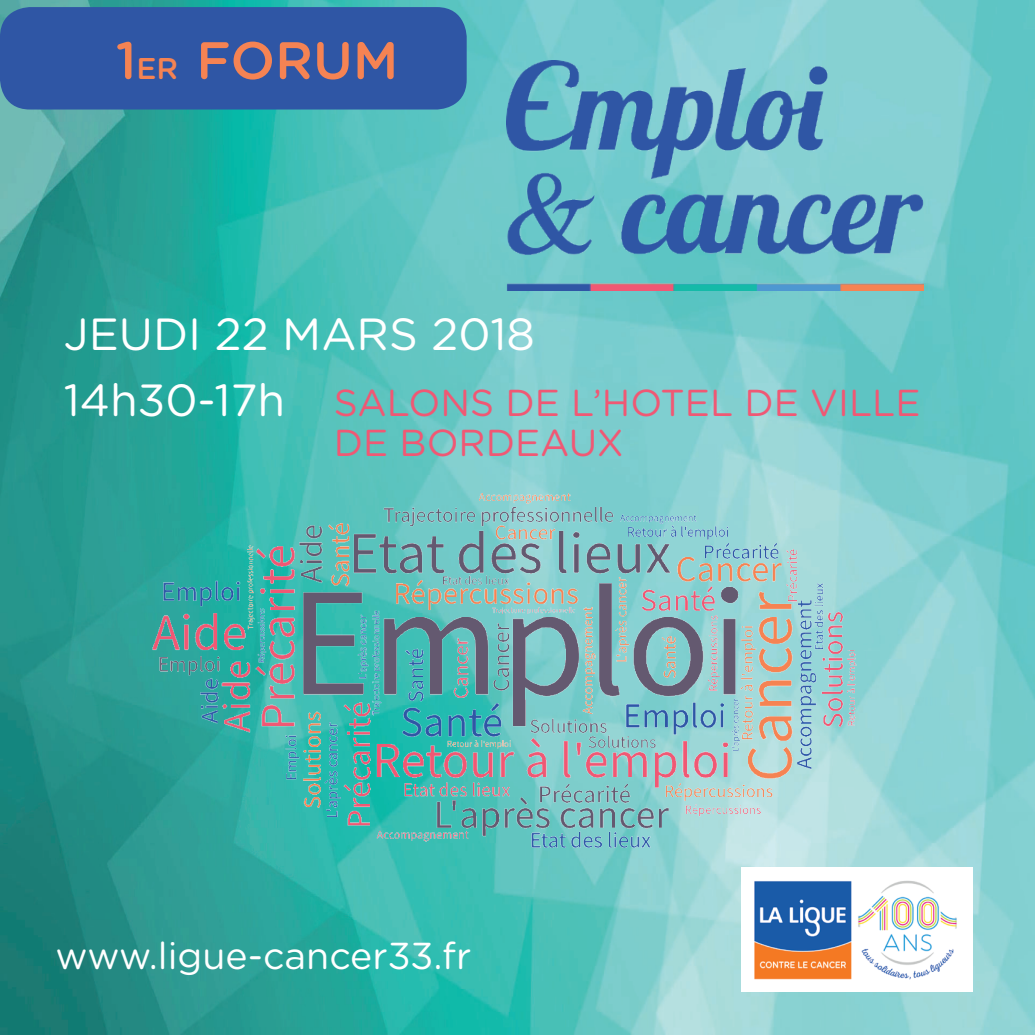
<style>
.page{position:relative;width:1035px;height:1035px;background:#fff}
.page>*{position:absolute;margin:0;border:0;box-sizing:border-box;transform-origin:0 0}
.t1{font:500 52.5px "Gotham Rounded";color:#f58353}
.t2{font:45px "Gotham Rounded";color:#fff}
.t3{font:37.5px/40px "Gotham Rounded";color:#f05874}
.t4{font:37.5px "Gotham Rounded";color:#fff}
.s1{font-size:30px}
.s2{font-size:45px;color:#fff}
</style>
<div class="page">
<img style="left:0;top:0;width:1035px;height:1035px">
<img style="left:506px;top:60px;width:417px;height:231px">
<div style="left:0;top:7px;width:467px;height:102px;background:#2f56a5;border-radius:30px"></div>
<img style="left:118px;top:480px;width:768px;height:383px">
<img style="left:741px;top:868px;width:231px;height:123px">
<h1 class="t1" style="left:116px;top:23px;width:284px">1<span class="s1">ER</span> FORUM</h1>
<p class="t2" style="left:64px;top:303px;width:472px">JEUDI 22 MARS 2018</p>
<p class="t3" style="left:334px;top:381px;width:588px;text-indent:-270px"><span class="s2">14h30-17h</span> SALONS DE L’HOTEL DE VILLE<br>DE BORDEAUX</p>
<p class="t4" style="left:56px;top:929px;width:417px">www.ligue-cancer33.fr</p>
</div>
